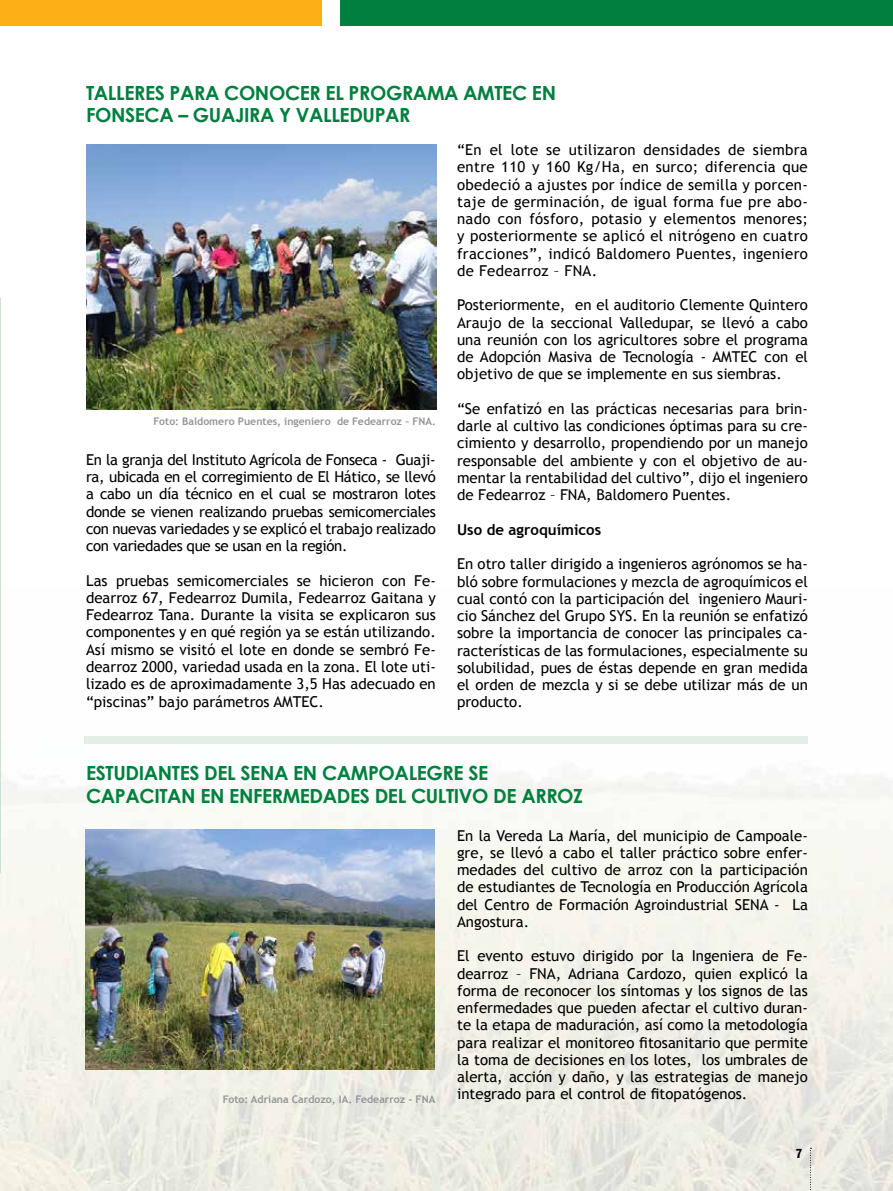
<style>
.page{position:relative;width:893px;height:1191px;background:#fff}
.page>*{position:absolute;margin:0;border:0;box-sizing:border-box;transform-origin:0 0}
.t1{font:700 19.5px "Century Gothic";letter-spacing:-.02em;color:#007f3e}
.t2{font:15px/17.2px "Trebuchet MS";color:#000;text-align:justify}
.t3{font:700 15px "Trebuchet MS";color:#000}
.t4{font:600 condensed 13.5px "Franklin Gothic";color:#000}
.t5{font:700 10.5px "Trebuchet MS";color:#939598}
</style>
<div class="page">
<img style="left:0;top:743px;width:893px;height:448px">
<svg style="left:810px;top:1147px;width:1px;height:44px"></svg>
<div style="left:340px;top:0;width:553px;height:26px;background:#007f3e"></div>
<div style="left:0;top:0;width:321px;height:26px;background:#fcaf17"></div>
<hr style="left:0;top:298px;width:1px;height:574px;background:#cde1d3">
<img style="left:86px;top:144px;width:350px;height:265px">
<img style="left:85px;top:829px;width:350px;height:240px">
<div style="left:84px;top:736px;width:724px;height:7px;background:#e3eee6"></div>
<h1 class="t1" style="left:86px;top:78px;width:19px">TALLERES</h1>
<h1 class="t1" style="left:170px;top:78px;width:13px">PARA</h1>
<h1 class="t1" style="left:224px;top:78px;width:15px">CONOCER</h1>
<h1 class="t1" style="left:326px;top:78px;width:38px">EL PROGRAMA</h1>
<h1 class="t1" style="left:463px;top:78px;width:81px">AMTEC EN</h1>
<h1 class="t1" style="left:86px;top:100px;width:23px">FONSECA</h1>
<h1 class="t1" style="left:179px;top:100px;width:77px">– GUAJIRA</h1>
<h1 class="t1" style="left:279px;top:100px;width:43px">Y VALLEDUPAR</h1>
<p class="t5" style="left:154px;top:415px;width:284px">Foto: Baldomero Puentes, ingeniero de Fedearroz – FNA.</p>
<p class="t2" style="left:86px;top:451px;width:351px">En la granja del Instituto Agrícola de Fonseca - Guaji&shy;ra, ubicada en el corregimiento de El Hático, se llevó a cabo un día técnico en el cual se mostraron lotes donde se vienen realizando pruebas semicomerciales con nuevas variedades y se explicó el trabajo realizado con variedades que se usan en la región.</p>
<p class="t2" style="left:86px;top:571px;width:351px">Las pruebas semicomerciales se hicieron con Fe&shy;dearroz 67, Fedearroz Dumila, Fedearroz Gaitana y Fedearroz Tana. Durante la visita se explicaron sus componentes y en qué región ya se están utilizando.<br>Así mismo se visitó el lote en donde se sembró Fe&shy;dearroz 2000, variedad usada en la zona. El lote uti&shy;lizado es de aproximadamente 3,5 Has adecuado en “piscinas” bajo parámetros AMTEC.</p>
<p class="t2" style="left:457px;top:141px;width:352px">“En el lote se utilizaron densidades de siembra entre 110 y 160 Kg/Ha, en surco; diferencia que obedeció a ajustes por índice de semilla y porcen&shy;taje de germinación, de igual forma fue pre abo&shy;nado con fósforo, potasio y elementos menores; y posteriormente se aplicó el nitrógeno en cuatro fracciones”, indicó Baldomero Puentes, ingeniero de Fedearroz – FNA.</p>
<p class="t2" style="left:457px;top:296px;width:352px">Posteriormente, en el auditorio Clemente Quintero Araujo de la seccional Valledupar, se llevó a cabo una reunión con los agricultores sobre el programa de Adopción Masiva de Tecnología - AMTEC con el objetivo de que se implemente en sus siembras.</p>
<p class="t2" style="left:457px;top:400px;width:352px">“Se enfatizó en las prácticas necesarias para brin&shy;darle al cultivo las condiciones óptimas para su cre&shy;cimiento y desarrollo, propendiendo por un manejo responsable del ambiente y con el objetivo de au&shy;mentar la rentabilidad del cultivo”, dijo el ingeniero de Fedearroz – FNA, Baldomero Puentes.</p>
<p class="t3" style="left:457px;top:520px;width:145px">Uso de agroquímicos</p>
<p class="t2" style="left:457px;top:555px;width:352px">En otro taller dirigido a ingenieros agrónomos se ha&shy;bló sobre formulaciones y mezcla de agroquímicos el cual contó con la participación del ingeniero Mauri&shy;cio Sánchez del Grupo SYS. En la reunión se enfatizó sobre la importancia de conocer las principales ca&shy;racterísticas de las formulaciones, especialmente su solubilidad, pues de éstas depende en gran medida el orden de mezcla y si se debe utilizar más de un producto.</p>
<h1 class="t1" style="left:86px;top:758px;width:21px">ESTUDIANTES</h1>
<h1 class="t1" style="left:204px;top:758px;width:11px">DEL</h1>
<h1 class="t1" style="left:241px;top:758px;width:23px">SENA</h1>
<h1 class="t1" style="left:293px;top:758px;width:58px">EN CAMPOALEGRE</h1>
<h1 class="t1" style="left:468px;top:758px;width:11px">SE</h1>
<h1 class="t1" style="left:86px;top:781px;width:13px">CAPACITAN</h1>
<h1 class="t1" style="left:200px;top:781px;width:42px">EN ENFERMEDADES</h1>
<h1 class="t1" style="left:375px;top:781px;width:11px">DEL</h1>
<h1 class="t1" style="left:411px;top:781px;width:12px">CULTIVO</h1>
<h1 class="t1" style="left:493px;top:781px;width:42px">DE ARRO</h1>
<h1 class="t1" style="left:573px;top:781px;width:11px">Z</h1>
<p class="t5" style="left:223px;top:1092px;width:214px">Foto: Adriana Cardozo, IA. Fedearroz - FNA</p>
<p class="t2" style="left:457px;top:826px;width:352px">En la Vereda La María, del municipio de Campoale&shy;gre, se llevó a cabo el taller práctico sobre enfer&shy;medades del cultivo de arroz con la participación de estudiantes de Tecnología en Producción Agrícola del Centro de Formación Agroindustrial SENA - La Angostura.</p>
<p class="t2" style="left:457px;top:947px;width:352px">El evento estuvo dirigido por la Ingeniera de Fe&shy;dearroz – FNA, Adriana Cardozo, quien explicó la forma de reconocer los síntomas y los signos de las enfermedades que pueden afectar el cultivo duran&shy;te la etapa de maduración, así como la metodología para realizar el monitoreo fitosanitario que permite la toma de decisiones en los lotes, los umbrales de alerta, acción y daño, y las estrategias de manejo integrado para el control de fitopatógenos.</p>
<p class="t4" style="left:795px;top:1144px;width:8px">7</p>
</div>
